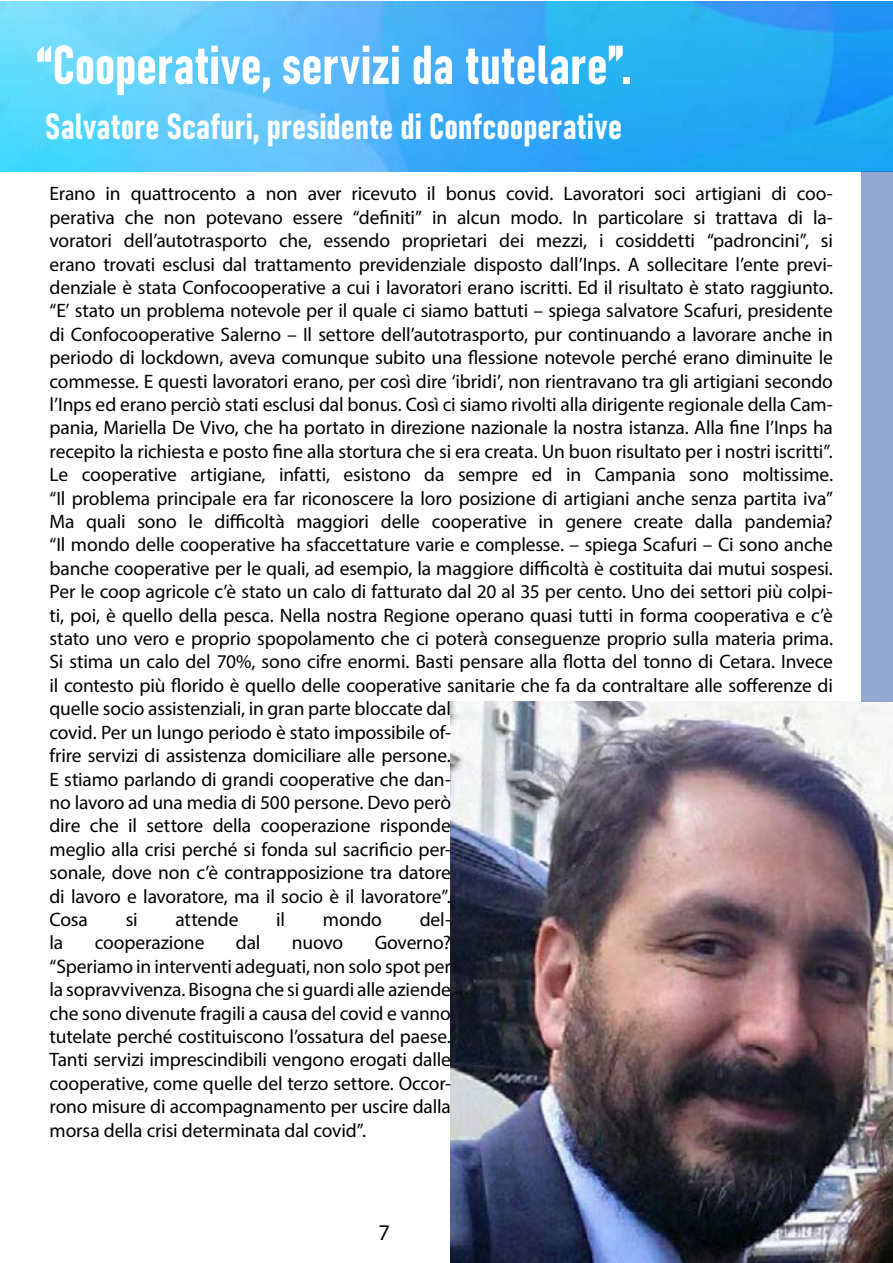
<style>
.page{position:relative;width:893px;height:1263px;background:#fff}
.page>*{position:absolute;margin:0;border:0;box-sizing:border-box;transform-origin:0 0}
.t1{font:54px "Bahnschrift";letter-spacing:-.005em;color:#fff}
.t2{font:36px "Bahnschrift";color:#fff}
.t3{font:22.5px "Myriad Pro";color:#000}
.t4{font:19.5px/23.4px "Myriad Pro";letter-spacing:-.01em;color:#000}
</style>
<div class="page">
<img style="left:451px;top:702px;width:442px;height:561px">
<img style="left:0;top:1px;width:893px;height:170px">
<div style="left:861px;top:171px;width:32px;height:531px;background:#92a8d0"></div>
<h1 class="t1" style="left:37px;top:24px;width:596px">“Cooperative, servizi da tutelare”.</h1>
<h2 class="t2" style="left:45px;top:99px;width:578px">Salvatore Scafuri, presidente di Confcooperative</h2>
<p class="t4" style="left:50px;top:182px;width:785px">Erano in quattrocento a non aver ricevuto il bonus covid. Lavoratori soci artigiani di coo&shy;perativa che non potevano essere “definiti” in alcun modo. In particolare si trattava di la&shy;voratori dell’autotrasporto che, essendo proprietari dei mezzi, i cosiddetti “padroncini”, si erano trovati esclusi dal trattamento previdenziale disposto dall’Inps. A sollecitare l’ente previ&shy;denziale è stata Confocooperative a cui i lavoratori erano iscritti. Ed il risultato è stato raggiunto. “E’ stato un problema notevole per il quale ci siamo battuti – spiega salvatore Scafuri, presidente di Confocooperative Salerno – Il settore dell’autotrasporto, pur continuando a lavorare anche in periodo di lockdown, aveva comunque subito una flessione notevole perché erano diminuite le commesse. E questi lavoratori erano, per così dire ‘ibridi’, non rientravano tra gli artigiani secondo l’Inps ed erano perciò stati esclusi dal bonus. Così ci siamo rivolti alla dirigente regionale della Cam&shy;pania, Mariella De Vivo, che ha portato in direzione nazionale la nostra istanza. Alla fine l’Inps ha recepito la richiesta e posto fine alla stortura che si era creata. Un buon risultato per i nostri iscritti”.<br>Le cooperative artigiane, infatti, esistono da sempre ed in Campania sono moltissime. “Il problema principale era far riconoscere la loro posizione di artigiani anche senza partita iva” Ma quali sono le difficoltà maggiori delle cooperative in genere create dalla pandemia? “Il mondo delle cooperative ha sfaccettature varie e complesse. – spiega Scafuri – Ci sono anche banche cooperative per le quali, ad esempio, la maggiore difficoltà è costituita dai mutui sospesi.<br>Per le coop agricole c’è stato un calo di fatturato dal 20 al 35 per cento. Uno dei settori più colpi&shy;ti, poi, è quello della pesca. Nella nostra Regione operano quasi tutti in forma cooperativa e c’è stato uno vero e proprio spopolamento che ci poterà conseguenze proprio sulla materia prima.<br>Si stima un calo del 70%, sono cifre enormi. Basti pensare alla flotta del tonno di Cetara. Invece il contesto più florido è quello delle cooperative sanitarie che fa da contraltare alle sofferenze di quelle socio assistenziali, in gran parte bloccate dal<br>covid. Per un lungo periodo è stato impossibile of-<br>frire servizi di assistenza domiciliare alle persone.<br>E stiamo parlando di grandi cooperative che dan-<br>no lavoro ad una media di 500 persone. Devo però<br>dire che il settore della cooperazione risponde<br>meglio alla crisi perché si fonda sul sacrificio per-<br>sonale, dove non c’è contrapposizione tra datore<br>di lavoro e lavoratore, ma il socio è il lavoratore”.<br>Cosa</p>
<p class="t4" style="left:126px;top:907px;width:14px">si</p>
<p class="t4" style="left:176px;top:907px;width:64px">attende</p>
<p class="t4" style="left:276px;top:907px;width:10px">il</p>
<p class="t4" style="left:323px;top:907px;width:61px">mondo</p>
<p class="t4" style="left:420px;top:907px;width:33px">del-</p>
<p class="t4" style="left:50px;top:931px;width:15px">la</p>
<p class="t4" style="left:95px;top:931px;width:111px">cooperazione</p>
<p class="t4" style="left:236px;top:931px;width:26px">dal</p>
<p class="t4" style="left:292px;top:931px;width:53px">nuovo</p>
<p class="t4" style="left:50px;top:931px;width:403px;text-align:justify;text-indent:325px">Governo? “Speriamo in interventi adeguati, non solo spot per la sopravvivenza. Bisogna che si guardi alle aziende che sono divenute fragili a causa del covid e vanno tutelate perché costituiscono l’ossatura del paese.<br>Tanti servizi imprescindibili vengono erogati dalle cooperative, come quelle del terzo settore. Occor&shy;rono misure di accompagnamento per uscire dalla morsa della crisi determinata dal covid”.</p>
<p class="t3" style="left:378px;top:1219px;width:13px">7</p>
</div>
